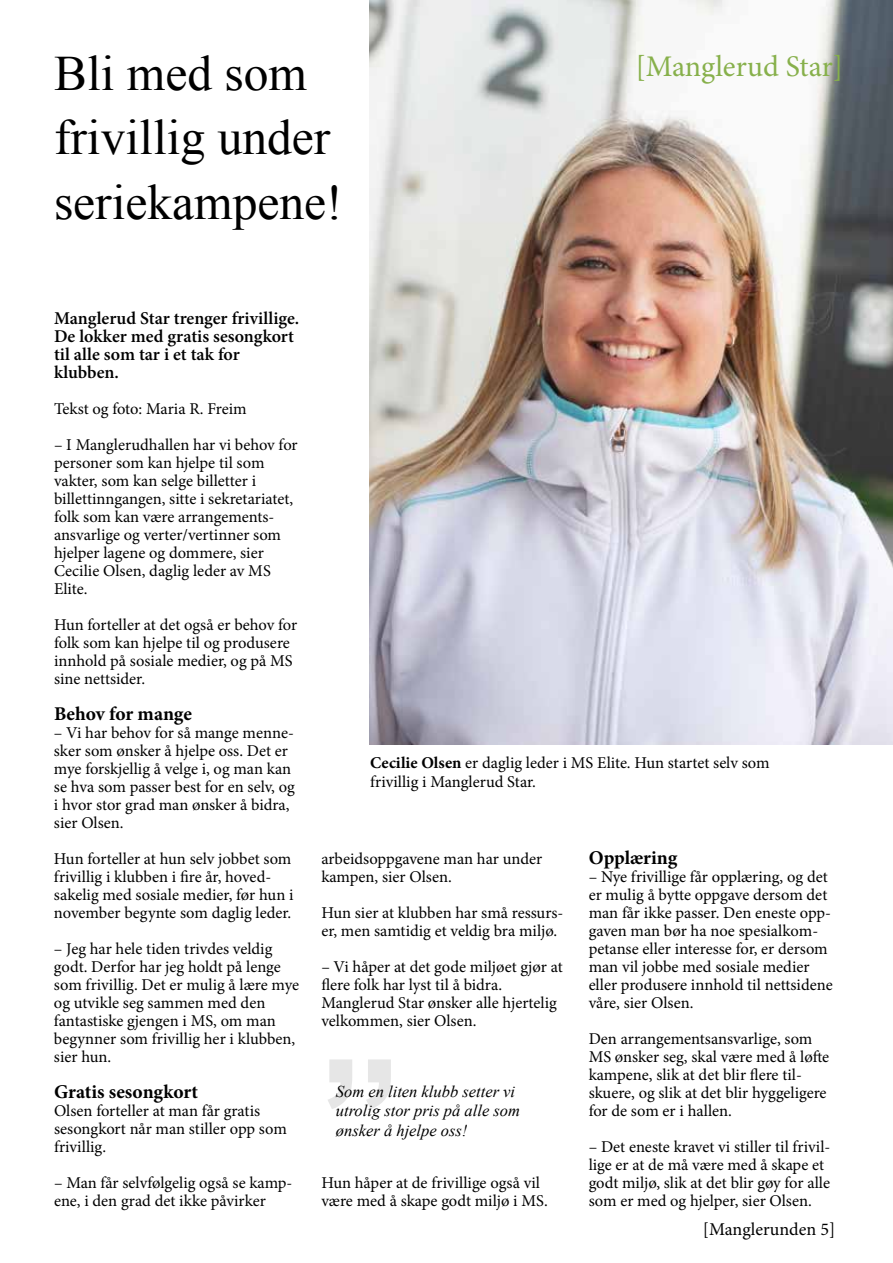
<style>
.page{position:relative;width:893px;height:1263px;background:#fff}
.page>*{position:absolute;margin:0;border:0;box-sizing:border-box;transform-origin:0 0}
.t1{font:700 167.55px "Arial";color:#000}
.t2{font:49.5px/64.5px "Times New Roman";color:#000}
.t3{font:30px "Minion Pro";color:#87b04b}
.t4{font:700 19.5px "Minion Pro";color:#000}
.t5{font:600 18px/18px "Minion Pro";color:#000}
.t6{font:18px "Minion Pro";color:#000}
.t7{font:16.5px/18px "Minion Pro";color:#000}
.t8{font:italic 16.5px/19.5px "Times New Roman";color:#000}
.s1{font-weight:700}
</style>
<div class="page">
<img style="left:370px;top:0;width:523px;height:745px">
<h2 class="t2" style="left:54px;top:40px;width:290px">Bli med som frivillig under seriekampene!</h2>
<h3 class="t3" style="left:635px;top:46px;width:209px">[Manglerud Star]</h3>
<p class="t5" style="left:54px;top:309px;width:247px">Manglerud Star trenger frivillige.<br>De lokker med gratis sesongkort til alle som tar i et tak for klubben.</p>
<p class="t7" style="left:54px;top:400px;width:194px">Tekst og foto: Maria R. Freim</p>
<p class="t7" style="left:54px;top:436px;width:245px">– I Manglerudhallen har vi behov for personer som kan hjelpe til som vakter, som kan selge billetter i billettinngangen, sitte i sekretariatet, folk som kan være arrangements&shy;ansvarlige og verter/vertinner som hjelper lagene og dommere, sier<br>Cecilie Olsen, daglig leder av MS<br>Elite.</p>
<p class="t7" style="left:54px;top:616px;width:245px">Hun forteller at det også er behov for folk som kan hjelpe til og produsere innhold på sosiale medier, og på MS sine nettsider.</p>
<p class="t4" style="left:54px;top:700px;width:139px">Behov for mange</p>
<p class="t7" style="left:54px;top:724px;width:242px">– Vi har behov for så mange menne&shy;sker som ønsker å hjelpe oss. Det er mye forskjellig å velge i, og man kan se hva som passer best for en selv, og i hvor stor grad man ønsker å bidra, sier Olsen.</p>
<p class="t7" style="left:54px;top:850px;width:241px">Hun forteller at hun selv jobbet som frivillig i klubben i fire år, hoved&shy;sakelig med sosiale medier, før hun i november begynte som daglig leder.</p>
<p class="t7" style="left:54px;top:940px;width:247px">– Jeg har hele tiden trivdes veldig godt. Derfor har jeg holdt på lenge som frivillig. Det er mulig å lære mye og utvikle seg sammen med den fantastiske gjengen i MS, om man begynner som frivillig her i klubben, sier hun.</p>
<p class="t4" style="left:54px;top:1078px;width:146px">Gratis sesongkort</p>
<p class="t7" style="left:54px;top:1102px;width:234px">Olsen forteller at man får gratis sesongkort når man stiller opp som frivillig.</p>
<p class="t7" style="left:54px;top:1174px;width:240px">– Man får selvfølgelig også se kamp&shy;ene, i den grad det ikke påvirker</p>
<p class="t7" style="left:370px;top:753px;width:401px;line-height:19.5px"><span class="s1">Cecilie Olsen</span> er daglig leder i MS Elite. Hun startet selv som frivillig i Manglerud Star.</p>
<p class="t7" style="left:321px;top:850px;width:222px">arbeidsoppgavene man har under kampen, sier Olsen.</p>
<p class="t7" style="left:321px;top:904px;width:244px">Hun sier at klubben har små ressurs&shy;er, men samtidig et veldig bra miljø.</p>
<p class="t7" style="left:321px;top:958px;width:243px">– Vi håper at det gode miljøet gjør at flere folk har lyst til å bidra.<br>Manglerud Star ønsker alle hjertelig velkommen, sier Olsen.</p>
<h1 class="t1" style="left:319px;top:1009px;width:85px">”</h1>
<p class="t8" style="left:336px;top:1081px;width:186px">Som en liten klubb setter vi utrolig stor pris på alle som ønsker å hjelpe oss!</p>
<p class="t7" style="left:321px;top:1174px;width:228px">Hun håper at de frivillige også vil være med å skape godt miljø i MS.</p>
<p class="t4" style="left:589px;top:844px;width:90px">Opplæring</p>
<p class="t7" style="left:589px;top:868px;width:246px">– Nye frivillige får opplæring, og det er mulig å bytte oppgave dersom det man får ikke passer. Den eneste opp&shy;gaven man bør ha noe spesialkom&shy;petanse eller interesse for, er dersom man vil jobbe med sosiale medier eller produsere innhold til nettsidene våre, sier Olsen.</p>
<p class="t7" style="left:589px;top:1030px;width:242px">Den arrangementsansvarlige, som<br>MS ønsker seg, skal være med å løfte kampene, slik at det blir flere til&shy;skuere, og slik at det blir hyggeligere for de som er i hallen.</p>
<p class="t7" style="left:589px;top:1138px;width:243px">– Det eneste kravet vi stiller til frivil&shy;lige er at de må være med å skape et godt miljø, slik at det blir gøy for alle som er med og hjelper, sier Olsen.</p>
<p class="t6" style="left:703px;top:1217px;width:134px">[Manglerunden 5]</p>
</div>
